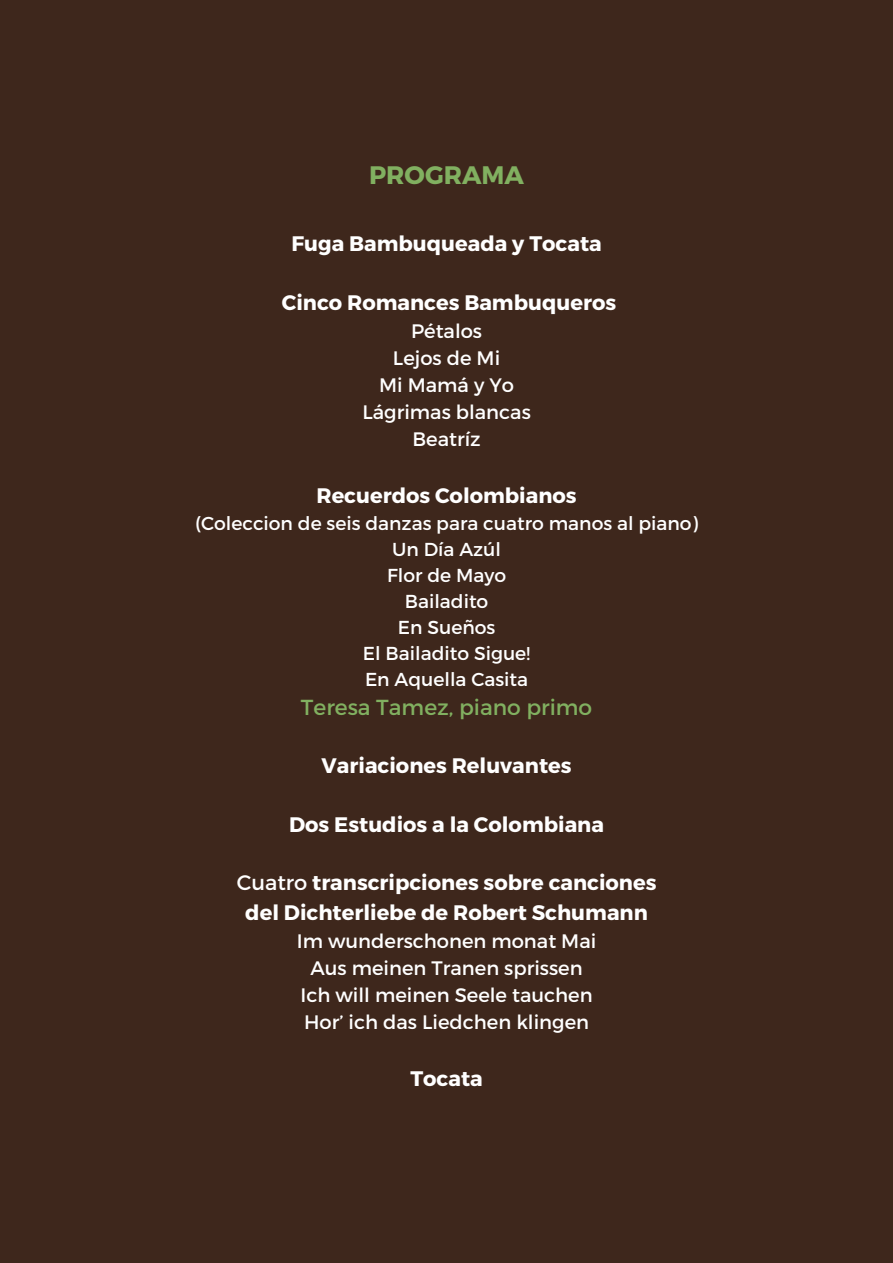
<style>
.page{position:relative;width:893px;height:1263px;background:#3e271c}
.page>*{position:absolute;margin:0;border:0;box-sizing:border-box;transform-origin:0 0}
.t1{font:700 25.28px "Montserrat";color:#81b060}
.t2{font:21.75px "Montserrat";color:#81b060}
.t3{font:700 21px "Montserrat";color:#fff}
.t4{font:19.5px "Montserrat";color:#fff}
.t5{font:18.75px "Montserrat";color:#fff}
.s1{font-weight:400}
</style>
<div class="page">
<p class="t1" style="left:369px;top:158px;width:156px">PROGRAMA</p>
<p class="t3" style="left:291px;top:230px;width:312px">Fuga Bambuqueada y Tocata</p>
<p class="t3" style="left:282px;top:289px;width:336px">Cinco Romances Bambuqueros</p>
<p class="t4" style="left:411px;top:318px;width:73px">Pétalos</p>
<p class="t4" style="left:393px;top:345px;width:109px">Lejos de Mi</p>
<p class="t4" style="left:379px;top:372px;width:136px">Mi Mamá y Yo</p>
<p class="t4" style="left:362px;top:399px;width:170px">Lágrimas blancas</p>
<p class="t4" style="left:412px;top:426px;width:70px">Beatríz</p>
<p class="t3" style="left:316px;top:482px;width:262px">Recuerdos Colombianos</p>
<p class="t5" style="left:195px;top:511px;width:504px">(Coleccion de seis danzas para cuatro manos al piano)</p>
<p class="t5" style="left:392px;top:537px;width:110px">Un Día Azúl</p>
<p class="t5" style="left:387px;top:563px;width:120px">Flor de Mayo</p>
<p class="t5" style="left:405px;top:589px;width:85px">Bailadito</p>
<p class="t5" style="left:398px;top:615px;width:99px">En Sueños</p>
<p class="t5" style="left:363px;top:641px;width:169px">El Bailadito Sigue!</p>
<p class="t5" style="left:365px;top:667px;width:165px">En Aquella Casita</p>
<p class="t2" style="left:301px;top:693px;width:293px">Teresa Tamez, piano primo</p>
<p class="t3" style="left:322px;top:752px;width:251px">Variaciones Reluvantes</p>
<p class="t3" style="left:289px;top:811px;width:316px">Dos Estudios a la Colombiana</p>
<p class="t3" style="left:237px;top:869px;width:421px"><span class="s1">Cuatro</span> transcripciones sobre canciones</p>
<p class="t3" style="left:245px;top:898px;width:404px">del Dichterliebe de Robert Schumann</p>
<p class="t4" style="left:297px;top:928px;width:301px">Im wunderschonen monat Mai</p>
<p class="t4" style="left:310px;top:955px;width:274px">Aus meinen Tranen sprissen</p>
<p class="t4" style="left:300px;top:982px;width:293px">Ich will meinen Seele tauchen</p>
<p class="t4" style="left:304px;top:1009px;width:286px">Hor’ ich das Liedchen klingen</p>
<p class="t3" style="left:410px;top:1065px;width:74px">Tocata</p>
</div>
